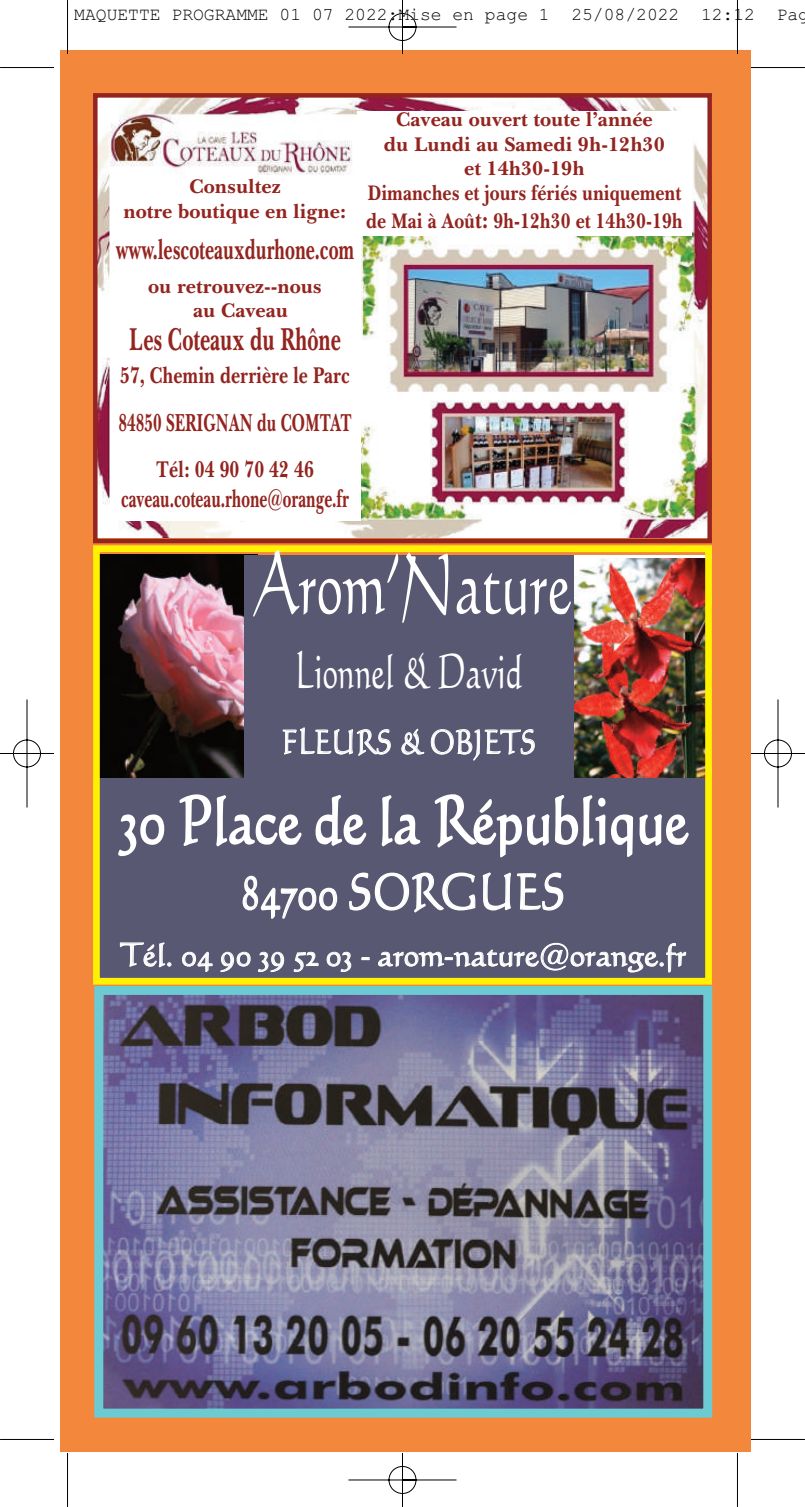
<style>
.page{position:relative;width:805px;height:1507px;background:#fff}
.page>*{position:absolute;margin:0;border:0;box-sizing:border-box;transform-origin:0 0}
.t1{font:81px "Calligraphic 421 BT Roman B";color:#fff;scale:.67 1}
.t2{font:64.8px "Calligraphic 421 BT Roman B";color:#fff;scale:.83 1}
.t3{font:48.6px "Calligraphic 421 BT Roman B";color:#fff;scale:.83 1}
.t4{font:47.25px "Calligraphic 421 BT Roman B";color:#fff;scale:.67 1}
.t5{font:700 32.4px "Baskerville BT";color:#93241f;scale:.63 1}
.t6{font:32.4px "Calligraphic 421 BT Roman B";letter-spacing:-.005em;color:#fff;scale:.83 1}
.t7{font:31.5px "Calligraphic 421 BT Roman B";color:#fff}
.t8{font:700 28.8px "Baskerville BT";color:#93241f;scale:.62 1}
.t9{font:700 25.2px "Baskerville BT";color:#93241f;scale:.63 1}
.t10{font:700 23.4px "Baskerville BT";color:#93241f;scale:.77 1}
.t11{font:700 21.6px/27.9px "Baskerville BT";color:#93241f;scale:.83 1}
.t12{font:700 20.25px/24.3px "Baskerville BT";color:#93241f;text-align:center}
.t13{font:18px "Courier New";color:#000}
.s1{font-size:24.3px}
</style>
<div class="page">
<img style="left:0;top:0;width:805px;height:1506px">
<p class="t13" style="left:74px;top:4px;width:736px">MAQUETTE PROGRAMME 01 07 2022:Mise en page 1 25/08/2022 12:12 Pag</p>
<p class="t12" style="left:123px;top:174px;width:224px">Consultez<br>notre boutique en ligne:</p>
<h3 class="t8" style="left:116px;top:232px;width:386px">www.lescoteauxdurhone.com</h3>
<p class="t12" style="left:148px;top:273px;width:175px">ou retrouvez--nous au Caveau</p>
<h3 class="t5" style="left:129px;top:320px;width:337px">Les Coteaux du Rhône</h3>
<p class="t10" style="left:120px;top:361px;width:300px">57, Chemin derrière le Parc</p>
<p class="t9" style="left:118px;top:407px;width:372px">84850 SERIGNAN du COMTAT</p>
<p class="t10" style="left:156px;top:455px;width:206px">Tél: 04 90 70 42 46</p>
<p class="t9" style="left:121px;top:483px;width:363px">caveau.coteau.rhone@orange.fr</p>
<p class="t12" style="left:384px;top:107px;width:282px">Caveau ouvert toute l’année du Lundi au Samedi 9h-12h30 et 14h30-19h</p>
<p class="t11" style="left:366px;top:179px;width:383px">Dimanches et jours fériés uniquement de Mai à Aoû<span class="s1">t:</span> 9h-12h30 et 14h30-19h</p>
<h1 class="t1" style="left:254px;top:538px;width:475px">Arom’Nature</h1>
<h3 class="t4" style="left:295px;top:644px;width:341px">Lionnel &amp; David</h3>
<h3 class="t6" style="left:282px;top:723px;width:308px">FLEURS &amp; OBJETS</h3>
<h2 class="t2" style="left:119px;top:782px;width:687px">30 Place de la République</h2>
<h3 class="t3" style="left:241px;top:864px;width:393px">84700 SORGUES</h3>
<h3 class="t7" style="left:120px;top:936px;width:567px">Tél. 04 90 39 52 03 - arom-nature@orange.fr</h3>
</div>
